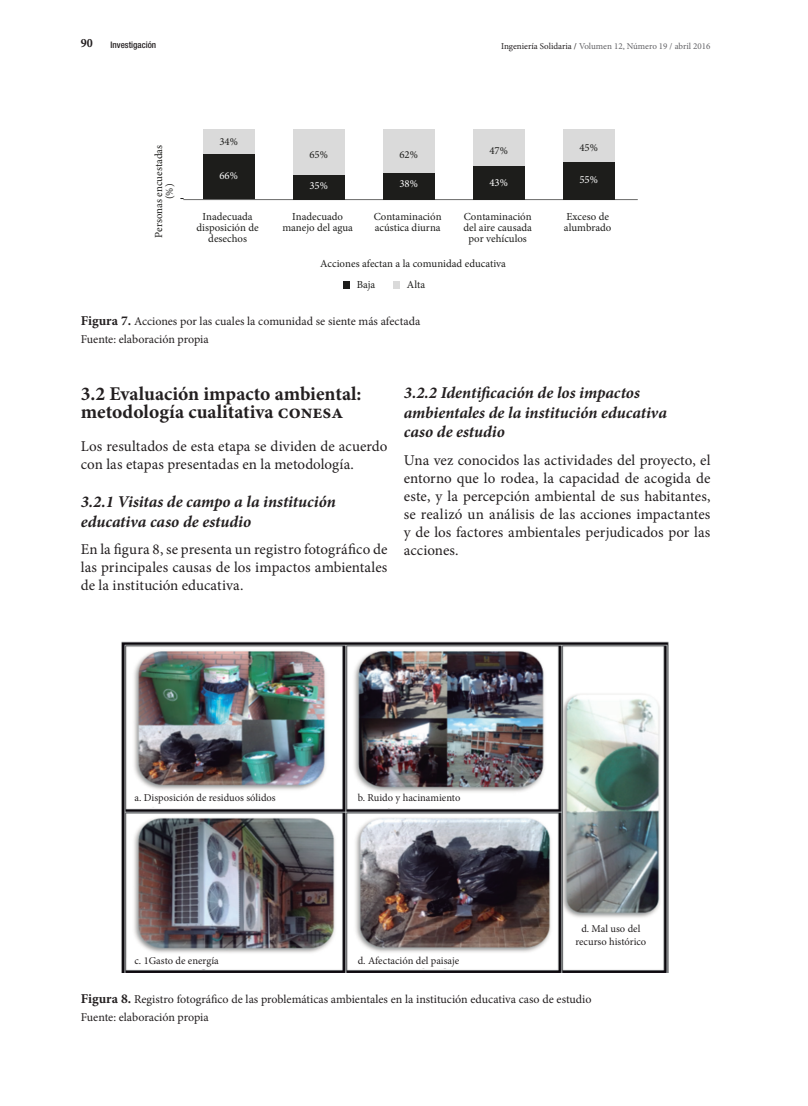
<style>
.page{position:relative;width:808px;height:1106px;background:#fff}
.page>*{position:absolute;margin:0;border:0;box-sizing:border-box;transform-origin:0 0}
.Título2{font:700 19.5px/18px "Minion Pro";color:#231f20}
.Título4{font:italic 700 16.5px/19.5px "Minion Pro";letter-spacing:-.005em;color:#231f20}
.Primer_párrafo{font:15px/18px "Minion Pro";letter-spacing:-.005em;color:#231f20;text-align:justify}
.t1{font:700 12.75px "Minion Pro";color:#231f20;scale:.94 1}
.Figura_nombre{font:12px "Minion Pro";letter-spacing:-.01em;color:#231f20}
.Figura_fuente{font:12px "Minion Pro";letter-spacing:-.01em;color:#231f20}
.t2{font:10.8px/10.8px "Minion Pro";color:#1d1d1b;text-align:center}
.t3{font:10.8px "Minion Pro";color:#fff}
.t4{font:10.5px/12.6px "Minion Pro";letter-spacing:-.005em;color:#231f20;text-align:center}
.t5{font:9px "Minion Pro";color:#636366}
.t6{font:500 condensed 9px "Helvetica Neue LT Std";color:#231f20}
.s1{color:#231f20}
.s2{font-weight:700;font-size:13.5px}
</style>
<div class="page">
<img style="left:122px;top:641px;width:547px;height:331px">
<div style="left:203px;top:154px;width:51px;height:46px;background:#1d1d1b"></div>
<hr style="left:183px;top:199px;width:455px;height:1px;background:#70706f">
<div style="left:343px;top:281px;width:7px;height:8px;background:#1d1d1b"></div>
<div style="left:393px;top:281px;width:7px;height:8px;background:#dadada"></div>
<div style="left:203px;top:129px;width:51px;height:25px;background:#dadada"></div>
<div style="left:293px;top:175px;width:51px;height:25px;background:#1d1d1b"></div>
<div style="left:293px;top:129px;width:51px;height:46px;background:#dadada"></div>
<div style="left:383px;top:173px;width:51px;height:27px;background:#1d1d1b"></div>
<div style="left:383px;top:129px;width:51px;height:44px;background:#dadada"></div>
<div style="left:473px;top:166px;width:51px;height:34px;background:#1d1d1b"></div>
<div style="left:473px;top:129px;width:51px;height:37px;background:#dadada"></div>
<div style="left:563px;top:161px;width:51px;height:39px;background:#1d1d1b"></div>
<div style="left:563px;top:129px;width:51px;height:32px;background:#dadada"></div>
<p class="t1" style="left:81px;top:34px;width:14px">90</p>
<p class="t6" style="left:111px;top:40px;width:47px">Investigación</p>
<p class="t5" style="left:501px;top:40px;width:211px"><span class="s1">Ingeniería Solidaria /</span> Volumen 12, Número 19 / abril 2016</p>
<p class="t2" style="left:153px;top:238px;width:95px;rotate:-90deg">Personas encuestadas (%)</p>
<p class="t2" style="left:219px;top:136px;width:20px">34%</p>
<p class="t3" style="left:219px;top:168px;width:20px">66%</p>
<p class="t2" style="left:309px;top:149px;width:20px">65%</p>
<p class="t3" style="left:309px;top:178px;width:20px">35%</p>
<p class="t2" style="left:399px;top:149px;width:20px">62%</p>
<p class="t3" style="left:399px;top:177px;width:20px">38%</p>
<p class="t2" style="left:489px;top:145px;width:20px">47%</p>
<p class="t3" style="left:489px;top:175px;width:20px">43%</p>
<p class="t2" style="left:579px;top:142px;width:20px">45%</p>
<p class="t3" style="left:579px;top:173px;width:20px">55%</p>
<p class="t2" style="left:197px;top:211px;width:64px">Inadecuada disposición de desechos</p>
<p class="t2" style="left:282px;top:211px;width:72px">Inadecuado manejo del agua</p>
<p class="t2" style="left:374px;top:211px;width:69px;text-align:left">Contaminación acústica diurna</p>
<p class="t2" style="left:463px;top:211px;width:70px">Contaminación del aire causada por vehículos</p>
<p class="t2" style="left:564px;top:211px;width:49px;text-align:left">Exceso de alumbrado</p>
<p class="t2" style="left:320px;top:258px;width:187px">Acciones afectan a la comunidad educativa</p>
<p class="t2" style="left:357px;top:279px;width:20px">Baja</p>
<p class="t2" style="left:407px;top:279px;width:20px">Alta</p>
<p class="Figura_nombre" style="left:81px;top:313px;width:341px"><span class="s2">Figura 7.</span> Acciones por las cuales la comunidad se siente más afectada</p>
<p class="Figura_fuente" style="left:81px;top:331px;width:129px">Fuente: elaboración propia</p>
<p class="Título2" style="left:81px;top:385px;width:282px">3.2 Evaluación impacto ambiental: metodología cualitativa conesa</p>
<p class="Primer_párrafo" style="left:81px;top:437px;width:308px">Los resultados de esta etapa se dividen de acuerdo con las etapas presentadas en la metodología.</p>
<p class="Título4" style="left:81px;top:492px;width:257px">3.2.1 Visitas de campo a la institución educativa caso de estudio</p>
<p class="Primer_párrafo" style="left:81px;top:540px;width:308px">En la figura 8, se presenta un registro fotográfico de las principales causas de los impactos ambientales de la institución educativa.</p>
<p class="Título4" style="left:404px;top:383px;width:265px">3.2.2 Identificación de los impactos ambientales de la institución educativa caso de estudio</p>
<p class="Primer_párrafo" style="left:404px;top:451px;width:308px">Una vez conocidos las actividades del proyecto, el entorno que lo rodea, la capacidad de acogida de este, y la percepción ambiental de sus habitantes, se realizó un análisis de las acciones impactantes y de los factores ambientales perjudicados por las acciones.</p>
<p class="t4" style="left:135px;top:791px;width:143px">a. Disposición de residuos sólidos</p>
<p class="t4" style="left:358px;top:791px;width:104px">b. Ruido y hacinamiento</p>
<p class="t4" style="left:135px;top:954px;width:86px">c. 1Gasto de energía</p>
<p class="t4" style="left:358px;top:954px;width:103px">d. Afectación del paisaje</p>
<p class="t4" style="left:575px;top:922px;width:72px">d. Mal uso del recurso histórico</p>
<p class="Figura_nombre" style="left:81px;top:991px;width:512px"><span class="s2">Figura 8.</span> Registro fotográfico de las problemáticas ambientales en la institución educativa caso de estudio</p>
<p class="Figura_fuente" style="left:81px;top:1009px;width:129px">Fuente: elaboración propia</p>
</div>
